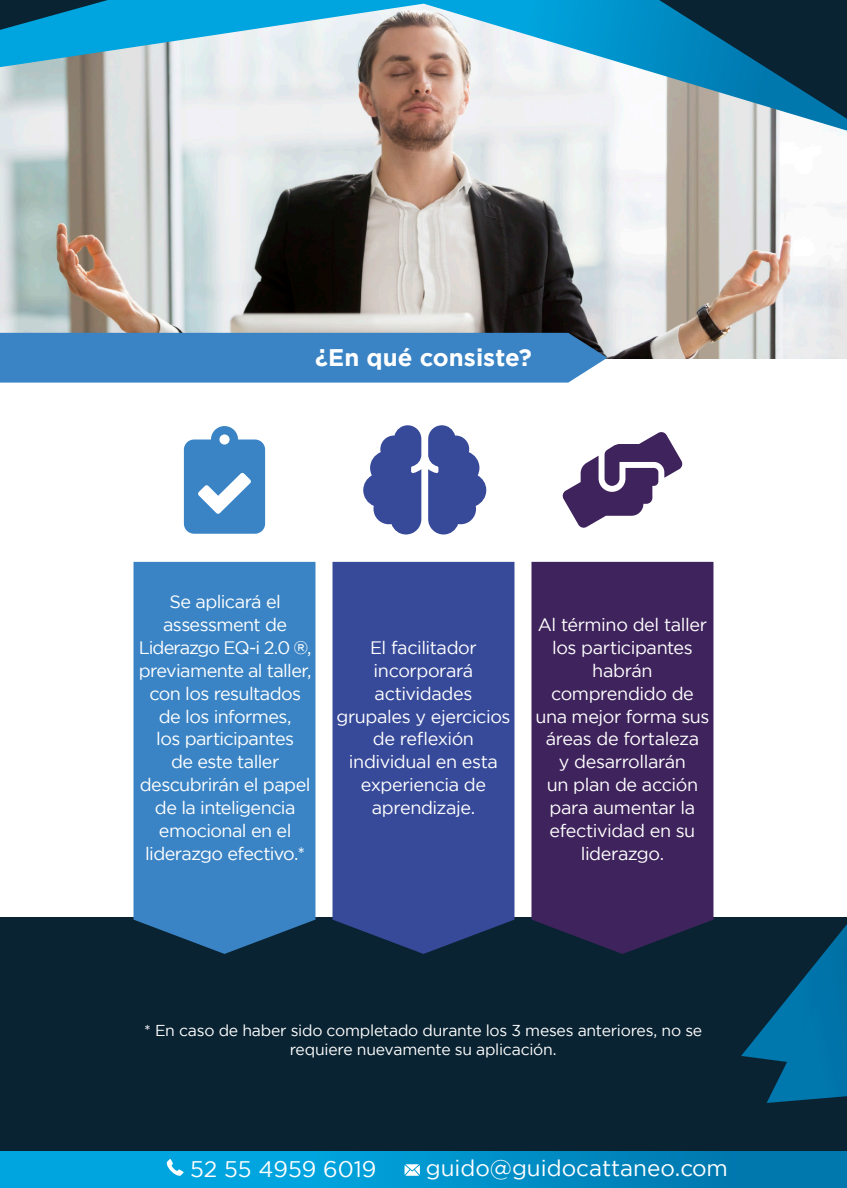
<style>
.page{position:relative;width:847px;height:1188px;background:#fff}
.page>*{position:absolute;margin:0;border:0;box-sizing:border-box;transform-origin:0 0}
.Sub_1{font:700 24px "Gotham";color:#fff}
.t1{font:22.5px "Gotham";color:#fff}
.Parrtafo_basico_blan{font:18px/23px "Gotham";letter-spacing:-.03em;color:#fff;text-align:center}
.texto_centrado{font:15.75px/18.9px "Gotham";letter-spacing:-.015em;color:#fff;text-align:center}
</style>
<div class="page">
<svg style="left:184px;top:426px;width:81px;height:108px"></svg>
<svg style="left:562px;top:432px;width:121px;height:96px"></svg>
<svg style="left:363px;top:425px;width:123px;height:110px"></svg>
<div style="left:0;top:918px;width:847px;height:249px;background:#0a2332"></div>
<div style="left:134px;top:562px;width:181px;height:392px;background:#3a84c5"></div>
<div style="left:531px;top:562px;width:182px;height:392px;background:#3f235c"></div>
<div style="left:333px;top:562px;width:181px;height:392px;background:#374999"></div>
<img style="left:0;top:131px;width:847px;height:227px">
<svg style="left:741px;top:924px;width:106px;height:179px"></svg>
<div style="left:0;top:333px;width:607px;height:50px;background:#3a84c5"></div>
<svg style="left:0;top:0;width:847px;height:131px"></svg>
<div style="left:0;top:1151px;width:847px;height:37px;background:linear-gradient(to right,#00b0eb,#0076ac)"></div>
<svg style="left:167px;top:1159px;width:17px;height:17px"></svg>
<svg style="left:405px;top:1164px;width:15px;height:12px"></svg>
<p class="Sub_1" style="left:315px;top:344px;width:218px">¿En qué consiste?</p>
<p class="Parrtafo_basico_blan" style="left:139px;top:590px;width:174px">Se aplicará el assessment de<br>Liderazgo EQ-i 2.0 ®, previamente al taller, con los resultados de los informes,<br>los participantes<br>de este taller descubrirán el papel de la inteligencia emocional en el liderazgo efectivo.*</p>
<p class="Parrtafo_basico_blan" style="left:336px;top:636px;width:176px">El facilitador incorporará actividades grupales y ejercicios de reflexión individual en esta experiencia de aprendizaje.</p>
<p class="Parrtafo_basico_blan" style="left:535px;top:613px;width:176px">Al término del taller los participantes habrán comprendido de una mejor forma sus áreas de fortaleza<br>y desarrollarán<br>un plan de acción para aumentar la efectividad en su liderazgo.</p>
<p class="texto_centrado" style="left:144px;top:1021px;width:559px">* En caso de haber sido completado durante los 3 meses anteriores, no se requiere nuevamente su aplicación.</p>
<p class="t1" style="left:190px;top:1157px;width:188px">52 55 4959 6019</p>
<p class="t1" style="left:426px;top:1156px;width:304px">guido@guidocattaneo.com</p>
</div>
